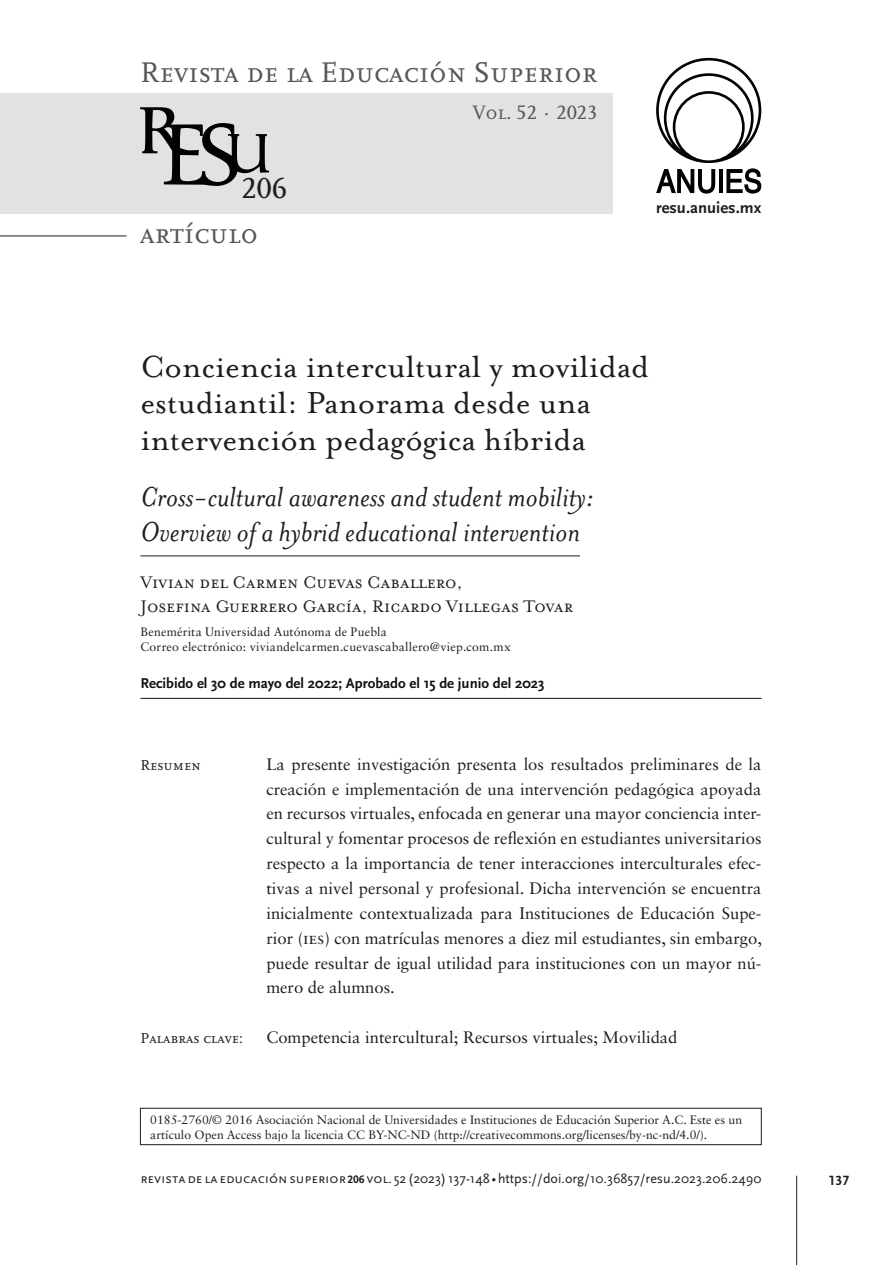
<style>
.page{position:relative;width:893px;height:1265px;background:#fff}
.page>*{position:absolute;margin:0;border:0;box-sizing:border-box;transform-origin:0 0}
.TITULO_original{font:35px/36.8px "Mrs Eaves OT";color:#1d1d1b}
.TITULO_traducido{font:italic 31.5px/35px "Mrs Eaves OT";color:#1d1d1b}
.t1{font:30.45px "Scala Caps";color:#1d1d1b}
.t2{font:29.75px "Scala Caps";color:#575756}
.t3{font:20.3px "Scala Caps";color:#575756}
.AUTOR{font:19.25px/23.1px "Mrs Eaves Small Caps OT";color:#1d1d1b}
.Texto_Portadilla{font:16.62px/24.8px "Sabon LT Std";color:#1d1d1b;text-align:justify}
.t4{font:700 16.62px "Scala Sans";color:#1d1d1b}
.Texto_Portadilla-2{font:15.05px "Scala Caps";color:#1d1d1b}
.recibido_aceptado{font:700 14.88px "Scala Sans";color:#111}
.t5{font:14px "Scala Sans Regular SC";color:#1d1d1b}
.t6{font:14px "Scala Sans Bold SC";color:#1d1d1b}
.Afiliación_Autores{font:12.25px/14.7px "Sabon LT Std";color:#1d1d1b}
.Afiliación_Autores-2{font:12.25px "Sabon LT Std";letter-spacing:.02em;color:#1d1d1b}
.s1{font-family:"Scala Sans Bold SC";font-size:11.38px}
.s2{font-family:"Scala Sans"}
</style>
<div class="page">
<div style="left:0;top:93px;width:613px;height:120px;background:#e2e2e2"></div>
<div style="left:140px;top:1108px;width:621px;height:37px;border:1px solid #1d1d1b"></div>
<svg style="left:140px;top:107px;width:129px;height:79px"></svg>
<svg style="left:656px;top:58px;width:105px;height:136px"></svg>
<hr style="left:796px;top:1176px;width:1px;height:89px;background:#1d1d1b">
<hr style="left:0;top:236px;width:126px;height:1px;background:#1d1d1b">
<hr style="left:140px;top:555px;width:440px;height:1px;background:#1d1d1b">
<hr style="left:140px;top:698px;width:621px;height:1px;background:#111">
<h3 class="t2" style="left:140px;top:56px;width:459px">Revista de la Educación Superior</h3>
<h3 class="t1" style="left:241px;top:172px;width:47px">206</h3>
<h3 class="t2" style="left:140px;top:217px;width:119px">artículo</h3>
<p class="t3" style="left:472px;top:101px;width:126px">Vol. 52 · 2023</p>
<p class="t4" style="left:656px;top:199px;width:107px">resu.anuies.mx</p>
<p class="TITULO_original" style="left:140px;top:348px;width:510px">Conciencia intercultural y movilidad estudiantil: Panorama desde una intervención pedagógica híbrida</p>
<p class="TITULO_traducido" style="left:140px;top:479px;width:455px">Cross-cultural awareness and student mobility:<br>Overview of a hybrid educational intervention</p>
<p class="AUTOR" style="left:140px;top:571px;width:434px">Vivian del Carmen Cuevas Caballero,<br>Josefina Guerrero García, Ricardo Villegas Tovar</p>
<p class="Afiliación_Autores" style="left:140px;top:624px;width:248px">Benemérita Universidad Autónoma de Puebla</p>
<p class="Afiliación_Autores-2" style="left:140px;top:640px;width:372px">Correo electrónico: viviandelcarmen.cuevascaballero@viep.com.mx</p>
<p class="recibido_aceptado" style="left:140px;top:675px;width:406px">Recibido el 30 de mayo del 2022; Aprobado el 15 de junio del 2023</p>
<p class="Texto_Portadilla-2" style="left:140px;top:757px;width:62px">Resumen</p>
<p class="Texto_Portadilla" style="left:266px;top:751px;width:497px">La presente investigación presenta los resultados preliminares de la creación e implementación de una intervención pedagógica apoyada en recursos virtuales, enfocada en generar una mayor conciencia inter&shy;cultural y fomentar procesos de reflexión en estudiantes universitarios respecto a la importancia de tener interacciones interculturales efec&shy;tivas a nivel personal y profesional. Dicha intervención se encuentra inicialmente contextualizada para Instituciones de Educación Supe&shy;rior (ies) con matrículas menores a diez mil estudiantes, sin embargo, puede resultar de igual utilidad para instituciones con un mayor nú&shy;mero de alumnos.</p>
<p class="Texto_Portadilla-2" style="left:140px;top:1030px;width:104px">Palabras clave:</p>
<p class="Texto_Portadilla" style="left:266px;top:1025px;width:413px">Competencia intercultural; Recursos virtuales; Movilidad</p>
<p class="Afiliación_Autores" style="left:150px;top:1112px;width:593px">0185-2760/© 2016 Asociación Nacional de Universidades e Instituciones de Educación Superior A.C. Este es un artículo Open Access bajo la licencia CC BY-NC-ND (http://creativecommons.org/licenses/by-nc-nd/4.0/).</p>
<p class="t5" style="left:140px;top:1171px;width:623px">revista de la educación superior <span class="s1">206</span> vol. 52 (2023) 137-148 • <span class="s2">https://doi.org/10.36857/resu.2023.206.2490</span></p>
<p class="t6" style="left:828px;top:1173px;width:22px">137</p>
</div>
